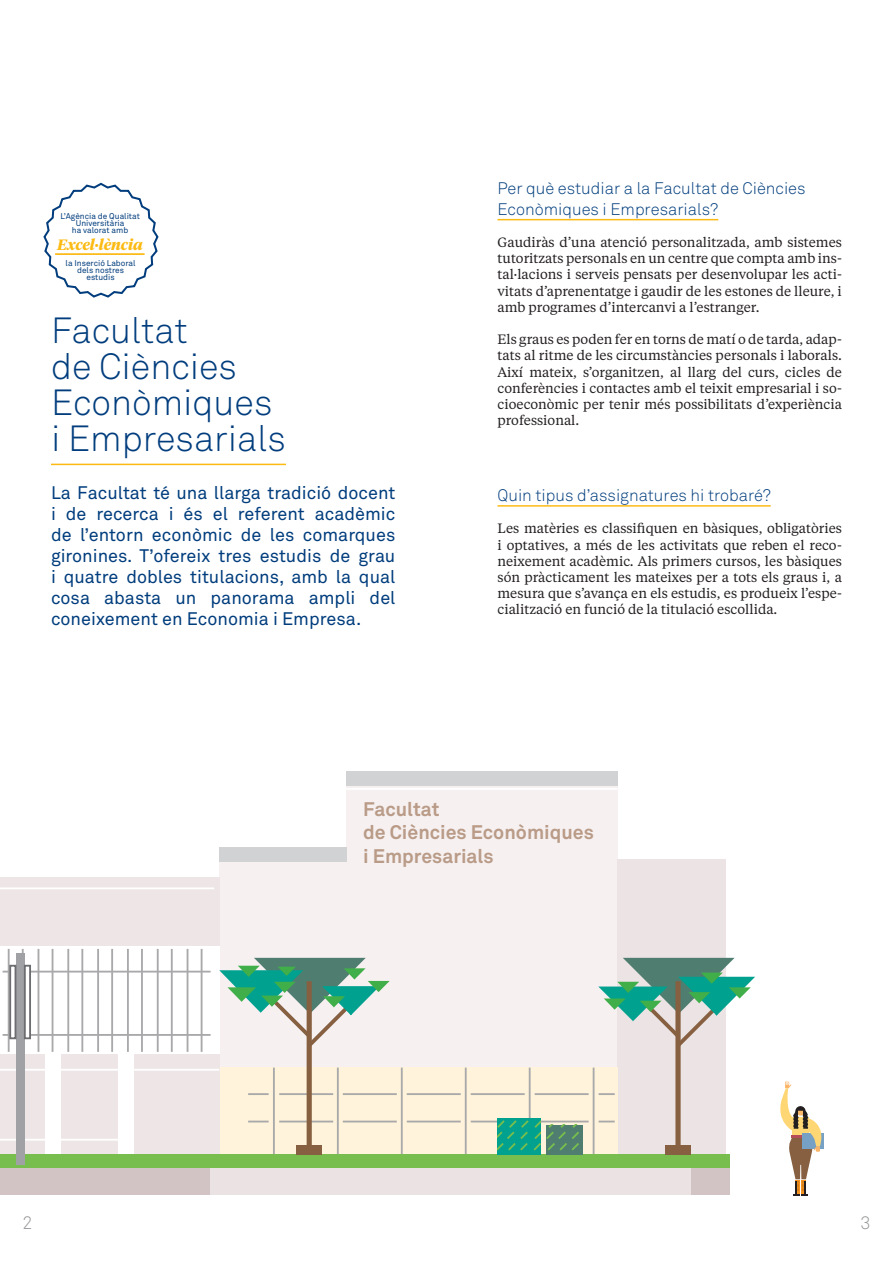
<style>
.page{position:relative;width:893px;height:1263px;background:#fff}
.page>*{position:absolute;margin:0;border:0;box-sizing:border-box;transform-origin:0 0}
.TITULACIO{font:300 36px/36px "Akkurat Pro";color:#013d7d}
.t1{font:700 19.5px "Akkurat Pro";color:#b99b87}
.t2{font:18px/21px "Akkurat Pro";color:#013d7d;text-align:justify}
.t3{font:300 18px "Akkurat Pro";color:#939598}
.t4{font:300 16.5px/21px "Akkurat Pro";color:#013d7d}
.t5{font:italic 700 15px "Tiempos Headline";color:#fcba13}
.t6{font:13.5px/16.2px "Tiempos Text";color:#231f20;text-align:justify}
.t7{font:8.25px "Akkurat Pro";color:#013d7d}
</style>
<div class="page">
<hr style="left:497px;top:219px;width:221px;height:1px;background:#fcba13">
<hr style="left:497px;top:505px;width:274px;height:2px;background:#fcba13">
<hr style="left:51px;top:464px;width:235px;height:1px;background:#fcba13">
<div style="left:219px;top:860px;width:398px;height:207px;background:#f6f0f1"></div>
<div style="left:346px;top:780px;width:271px;height:135px;background:#f6f0f1"></div>
<div style="left:617px;top:860px;width:109px;height:295px;background:#ebe3e4"></div>
<div style="left:219px;top:1067px;width:398px;height:88px;background:#fff4db"></div>
<hr style="left:273px;top:1067px;width:2px;height:88px;background:#a9a8aa">
<hr style="left:337px;top:1067px;width:2px;height:88px;background:#a9a8aa">
<hr style="left:401px;top:1067px;width:2px;height:88px;background:#a9a8aa">
<hr style="left:465px;top:1067px;width:2px;height:88px;background:#a9a8aa">
<hr style="left:529px;top:1067px;width:2px;height:88px;background:#a9a8aa">
<hr style="left:593px;top:1067px;width:1px;height:88px;background:#a9a8aa">
<hr style="left:248px;top:1093px;width:21px;height:2px;background:#a9a8aa">
<hr style="left:279px;top:1093px;width:54px;height:2px;background:#a9a8aa">
<hr style="left:343px;top:1093px;width:54px;height:2px;background:#a9a8aa">
<hr style="left:407px;top:1093px;width:54px;height:2px;background:#a9a8aa">
<hr style="left:471px;top:1093px;width:54px;height:2px;background:#a9a8aa">
<hr style="left:535px;top:1093px;width:54px;height:2px;background:#a9a8aa">
<svg style="left:599px;top:1093px;width:16px;height:2px"></svg>
<hr style="left:248px;top:1120px;width:21px;height:2px;background:#a9a8aa">
<hr style="left:279px;top:1120px;width:54px;height:2px;background:#a9a8aa">
<hr style="left:343px;top:1120px;width:54px;height:2px;background:#a9a8aa">
<hr style="left:407px;top:1120px;width:54px;height:2px;background:#a9a8aa">
<hr style="left:471px;top:1120px;width:54px;height:2px;background:#a9a8aa">
<hr style="left:535px;top:1120px;width:54px;height:2px;background:#a9a8aa">
<svg style="left:599px;top:1120px;width:16px;height:2px"></svg>
<div style="left:346px;top:771px;width:271px;height:15px;background:#d1d2d4"></div>
<div style="left:219px;top:847px;width:127px;height:15px;background:#d1d2d4"></div>
<div style="left:0;top:877px;width:219px;height:278px;background:#ede5e6"></div>
<div style="left:0;top:947px;width:219px;height:107px;background:#fff"></div>
<hr style="left:8px;top:949px;width:2px;height:103px;background:#a9a8aa">
<hr style="left:22px;top:949px;width:2px;height:103px;background:#a9a8aa">
<hr style="left:38px;top:949px;width:1px;height:103px;background:#a9a8aa">
<hr style="left:52px;top:949px;width:1px;height:103px;background:#a9a8aa">
<hr style="left:67px;top:949px;width:2px;height:103px;background:#a9a8aa">
<hr style="left:81px;top:949px;width:2px;height:103px;background:#a9a8aa">
<hr style="left:97px;top:949px;width:2px;height:103px;background:#a9a8aa">
<hr style="left:111px;top:949px;width:2px;height:103px;background:#a9a8aa">
<hr style="left:127px;top:949px;width:2px;height:103px;background:#a9a8aa">
<hr style="left:141px;top:949px;width:2px;height:103px;background:#a9a8aa">
<hr style="left:157px;top:949px;width:2px;height:103px;background:#a9a8aa">
<hr style="left:171px;top:949px;width:2px;height:103px;background:#a9a8aa">
<hr style="left:187px;top:949px;width:1px;height:103px;background:#a9a8aa">
<hr style="left:201px;top:949px;width:2px;height:103px;background:#a9a8aa">
<hr style="left:3px;top:971px;width:208px;height:1px;background:#a9a8aa">
<hr style="left:3px;top:1034px;width:208px;height:2px;background:#a9a8aa">
<div style="left:46px;top:1054px;width:15px;height:101px;background:#fff"></div>
<div style="left:118px;top:1054px;width:16px;height:101px;background:#fff"></div>
<hr style="left:0;top:1069px;width:219px;height:2px;background:#fff">
<hr style="left:0;top:1139px;width:121px;height:1px;background:#fff">
<div style="left:0;top:1155px;width:730px;height:16px;background:#77be4e"></div>
<div style="left:0;top:1168px;width:730px;height:27px;background:#d2c4c5"></div>
<div style="left:211px;top:1168px;width:480px;height:27px;background:#eae2e3"></div>
<div style="left:497px;top:1118px;width:43px;height:37px;background:#00a18f"></div>
<svg style="left:497px;top:1120px;width:43px;height:31px"></svg>
<div style="left:307px;top:981px;width:5px;height:169px;background:#866040"></div>
<div style="left:297px;top:1145px;width:25px;height:10px;background:#866040"></div>
<div style="left:675px;top:981px;width:6px;height:169px;background:#866040"></div>
<div style="left:665px;top:1145px;width:26px;height:10px;background:#866040"></div>
<div style="left:546px;top:1125px;width:36px;height:30px;background:#4f7e71"></div>
<svg style="left:546px;top:1125px;width:33px;height:26px"></svg>
<hr style="left:346px;top:788px;width:271px;height:2px;background:#fff">
<hr style="left:0;top:887px;width:214px;height:2px;background:#fff">
<div style="left:16px;top:953px;width:9px;height:212px;background:#a0a1a5"></div>
<svg style="left:24px;top:965px;width:7px;height:74px"></svg>
<svg style="left:9px;top:965px;width:7px;height:74px"></svg>
<svg style="left:219px;top:958px;width:171px;height:93px"></svg>
<svg style="left:598px;top:958px;width:157px;height:93px"></svg>
<svg style="left:780px;top:1081px;width:44px;height:114px"></svg>
<svg style="left:43px;top:182px;width:116px;height:116px"></svg>
<hr style="left:55px;top:253px;width:90px;height:2px;background:#fcba13">
<p class="t7" style="left:60px;top:211px;width:81px">L’Agència de Qualitat</p>
<p class="t7" style="left:76px;top:218px;width:50px">Universitària</p>
<p class="t7" style="left:72px;top:225px;width:58px">ha valorat amb</p>
<p class="t7" style="left:66px;top:259px;width:71px">la Inserció Laboral</p>
<p class="t7" style="left:77px;top:266px;width:48px">dels nostres</p>
<p class="t7" style="left:86px;top:273px;width:30px">estudis</p>
<p class="t5" style="left:57px;top:234px;width:87px">Excel·lència</p>
<p class="TITULACIO" style="left:51px;top:312px;width:138px">Facultat</p>
<p class="TITULACIO" style="left:51px;top:348px;width:223px">de Ciències<br>Econòmiques</p>
<p class="TITULACIO" style="left:51px;top:420px;width:236px">i Empresarials</p>
<p class="t2" style="left:51px;top:482px;width:346px">La Facultat té una llarga tradició docent i de recerca i és el referent acadèmic de l’entorn econòmic de les comarques gironines. T’ofereix tres estudis de grau i quatre dobles titulacions, amb la qual cosa abasta un panorama ampli del coneixement en Economia i Empresa.</p>
<p class="t4" style="left:497px;top:177px;width:310px">Per què estudiar a la Facultat de Ciències<br>Econòmiques i Empresarials?</p>
<p class="t6" style="left:497px;top:234px;width:346px">Gaudiràs d’una atenció personalitzada, amb sistemes tutoritzats personals en un centre que compta amb ins&shy;tal·lacions i serveis pensats per desenvolupar les acti&shy;vitats d’aprenentatge i gaudir de les estones de lleure, i amb programes d’intercanvi a l’estranger.</p>
<p class="t6" style="left:497px;top:331px;width:346px">Els graus es poden fer en torns de matí o de tarda, adap&shy;tats al ritme de les circumstàncies personals i laborals.<br>Així mateix, s’organitzen, al llarg del curs, cicles de conferències i contactes amb el teixit empresarial i so&shy;cioeconòmic per tenir més possibilitats d’experiència professional.</p>
<p class="t4" style="left:497px;top:485px;width:275px">Quin tipus d’assignatures hi trobaré?</p>
<p class="t6" style="left:497px;top:520px;width:346px">Les matèries es classifiquen en bàsiques, obligatòries i optatives, a més de les activitats que reben el reco&shy;neixement acadèmic. Als primers cursos, les bàsiques són pràcticament les mateixes per a tots els graus i, a mesura que s’avança en els estudis, es produeix l’espe&shy;cialització en funció de la titulació escollida.</p>
<p class="t1" style="left:363px;top:797px;width:78px">Facultat</p>
<p class="t1" style="left:363px;top:820px;width:232px">de Ciències Econòmiques</p>
<p class="t1" style="left:363px;top:844px;width:132px">i Empresarials</p>
<h3 class="t3" style="left:22px;top:1212px;width:12px">2</h3>
<h3 class="t3" style="left:861px;top:1212px;width:12px">3</h3>
</div>
